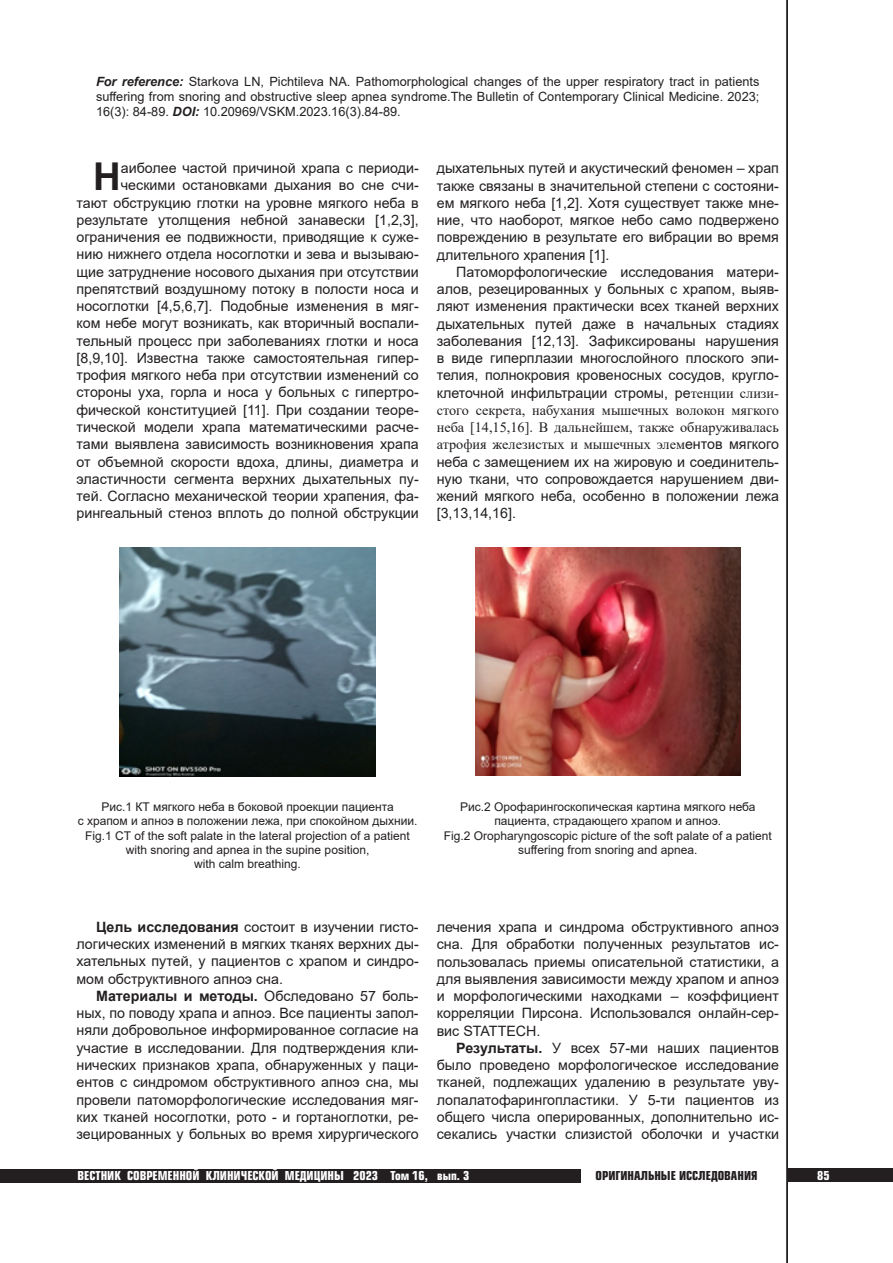
<style>
.page{position:relative;width:893px;height:1263px;background:#fff}
.page>*{position:absolute;margin:0;border:0;box-sizing:border-box;transform-origin:0 0}
.t1{font:700 38.4px "Arial";color:#231f20}
.t2{font:14.25px/17.2px "Arial";color:#231f20;text-align:justify}
.t3{font:14.25px/17.2px "Times New Roman";color:#231f20;text-align:justify}
.t4{font:12.75px/15px "Arial";color:#231f20;text-align:justify}
.t5{font:12px/14.4px "Arial";color:#231f20;text-align:center}
.t6{font:700 12px "Europe Cond";color:#fff}
.t7{font:700 12px "Europe Cond";color:#231f20}
.s1{font-weight:700;font-style:italic}
.s2{font-family:"Times New Roman"}
.s3{font-family:"Arial"}
.s4{font-weight:700}
</style>
<div class="page">
<div style="left:0;top:1169px;width:580px;height:13px;background:#231f20"></div>
<div style="left:787px;top:1168px;width:106px;height:14px;background:#231f20"></div>
<hr style="left:786px;top:0;width:2px;height:1263px;background:#231f20">
<img style="left:476px;top:548px;width:264px;height:228px">
<img style="left:120px;top:548px;width:255px;height:228px">
<p class="t4" style="left:96px;top:74px;width:665px"><span class="s1">For reference:</span> Starkova LN, Pichtileva NA. Pathomorphological changes of the upper respiratory tract in patients suffering from snoring and obstructive sleep apnea syndrome.The Bulletin of Contemporary Clinical Medicine. 2023; 16(3): 84-89. <span class="s1">DOI:</span> 10.20969/VSKM.2023.16(3).84-89.</p>
<h1 class="t1" style="left:93px;top:150px;width:29px">Н</h1>
<p class="t2" style="left:77px;top:159px;width:344px;text-align:right">аиболее частой причиной храпа с периоди&shy;ческими остановками дыхания во сне счи-<br>тают обструкцию глотки на уровне мягкого неба в результате утолщения небной занавески [1,2,3], ограничения ее подвижности, приводящие к суже&shy;нию нижнего отдела носоглотки и зева и вызываю&shy;щие затруднение носового дыхания при отсутствии препятствий воздушному потоку в полости носа и носоглотки [4,5,6,7]. Подобные изменения в мяг&shy;ком небе могут возникать, как вторичный воспали&shy;тельный процесс при заболеваниях глотки и носа [8,9,10]. Известна также самостоятельная гипер&shy;трофия мягкого неба при отсутствии изменений со стороны уха, горла и носа у больных с гипертро&shy;фической конституцией [11]. При создании теоре&shy;тической модели храпа математическими расче&shy;тами выявлена зависимость возникновения храпа от объемной скорости вдоха, длины, диаметра и эластичности сегмента верхних дыхательных пу&shy;тей. Согласно механической теории храпения, фа&shy;рингеальный стеноз вплоть до полной обструкции</p>
<p class="t2" style="left:437px;top:160px;width:344px">дыхательных путей и акустический феномен – храп также связаны в значительной степени с состояни&shy;ем мягкого неба [1,2]. Хотя существует также мне&shy;ние, что наоборот, мягкое небо само подвержено повреждению в результате его вибрации во время длительного храпения [1].</p>
<p class="t2" style="left:437px;top:263px;width:344px;text-indent:19px">Патоморфологические исследования матери&shy;алов, резецированных у больных с храпом, выяв&shy;ляют изменения практически всех тканей верхних дыхательных путей даже в начальных стадиях заболевания [12,13]. Зафиксированы нарушения в виде гиперплазии многослойного плоского эпи&shy;телия, полнокровия кровеносных сосудов, кругло&shy;клеточной инфильтрации стромы, ре<span class="s2">тенции слизи-</span></p>
<p class="t3" style="left:437px;top:401px;width:344px">стого секрета, набухания мышечных волокон мягкого неба [14,15,16]. В дальнейшем, также обнаруживалась атрофия железистых и мышечных элем<span class="s3">ентов мягкого</span></p>
<p class="t2" style="left:437px;top:453px;width:344px">неба с замещением их на жировую и соединитель&shy;ную ткани, что сопровождается нарушением дви&shy;жений мягкого неба, особенно в положении лежа [3,13,14,16].</p>
<p class="t5" style="left:78px;top:799px;width:341px">Рис.1 КТ мягкого неба в боковой проекции пациента<br>с храпом и апноэ в положении лежа, при спокойном дыхнии.<br>Fig.1 CT of the soft palate in the lateral projection of a patient with snoring and apnea in the supine position,<br>with calm breathing.</p>
<p class="t5" style="left:444px;top:799px;width:330px">Рис.2 Орофарингоскопическая картина мягкого неба пациента, страдающего храпом и апноэ.<br>Fig.2 Oropharyngoscopic picture of the soft palate of a patient suffering from snoring and apnea.</p>
<p class="t2" style="left:77px;top:918px;width:344px;text-indent:19px"><span class="s4">Цель исследования</span> состоит в изучении гисто&shy;логических изменений в мягких тканях верхних ды&shy;хательных путей, у пациентов с храпом и синдро&shy;мом обструктивного апноэ сна.</p>
<p class="t2" style="left:76px;top:987px;width:344px;text-indent:20px"><span class="s4">Материалы и методы.</span> Обследовано 57 боль&shy;ных, по поводу храпа и апноэ. Все пациенты запол&shy;няли добровольное информированное согласие на участие в исследовании. Для подтверждения кли&shy;нических признаков храпа, обнаруженных у паци&shy;ентов с синдромом обструктивного апноэ сна, мы провели патоморфологические исследования мяг&shy;ких тканей носоглотки, рото - и гортаноглотки, ре&shy;зецированных у больных во время хирургического</p>
<p class="t2" style="left:437px;top:918px;width:344px">лечения храпа и синдрома обструктивного апноэ сна. Для обработки полученных результатов ис&shy;пользовалась приемы описательной статистики, а для выявления зависимости между храпом и апноэ и морфологическими находками – коэффициент корреляции Пирсона. Использовался онлайн-сер&shy;вис STATTECH.</p>
<p class="t2" style="left:437px;top:1039px;width:344px;text-indent:19px"><span class="s4">Результаты.</span> У всех 57-ми наших пациентов было проведено морфологическое исследование тканей, подлежащих удалению в результате уву&shy;лопалатофарингопластики. У 5-ти пациентов из общего числа оперированных, дополнительно ис&shy;секались участки слизистой оболочки и участки</p>
<p class="t6" style="left:78px;top:1168px;width:393px">ВЕСТНИК СОВРЕМЕННОЙ КЛИНИЧЕСКОЙ МЕДИЦИНЫ 2023 Том 16, вып. 3</p>
<p class="t7" style="left:596px;top:1168px;width:163px">ОРИГИНАЛЬНЫЕ ИССЛЕДОВАНИЯ</p>
<p class="t6" style="left:817px;top:1168px;width:14px">85</p>
</div>
